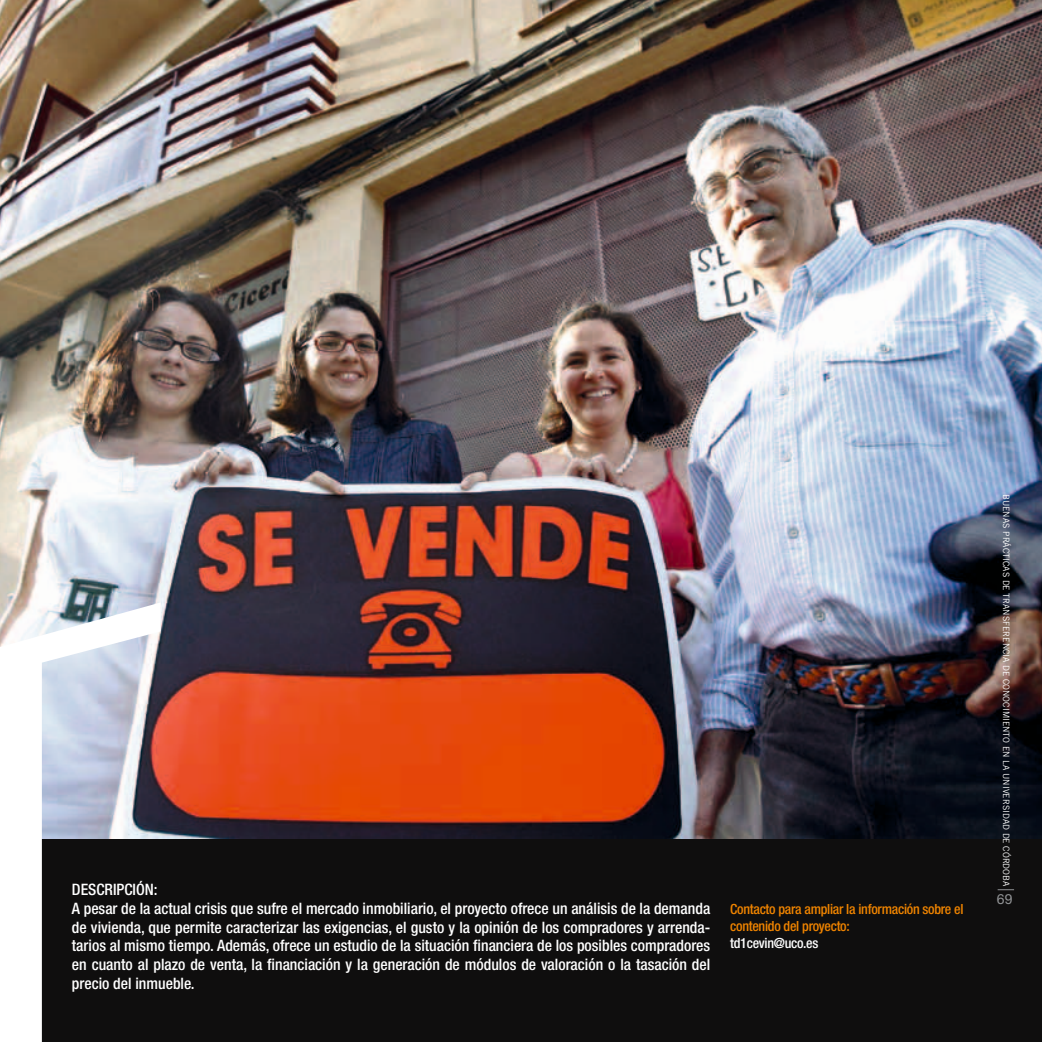
<style>
.page{position:relative;width:1042px;height:1042px;background:#fff}
.page>*{position:absolute;margin:0;border:0;box-sizing:border-box;transform-origin:0 0}
.t1{font:500 condensed 15.75px/18.9px "Helvetica Neue";color:#fff}
.t2{font:500 condensed 14px/16.8px "Helvetica Neue";letter-spacing:-.02em;color:#f08400}
.t3{font:500 condensed 14px "Helvetica Neue";letter-spacing:-.02em;color:#fff}
.t4{font:14px "Helvetica Neue";color:#919395}
.t5{font:8.75px "Trade Gothic LT";color:#fff}
</style>
<div class="page">
<div style="left:0;top:837px;width:1042px;height:205px;background:#0f0e0e"></div>
<img style="left:0;top:0;width:1042px;height:838px">
<svg style="left:0;top:602px;width:161px;height:440px"></svg>
<svg style="left:997px;top:889px;width:17px;height:1px"></svg>
<p class="t1" style="left:72px;top:879px;width:640px">DESCRIPCIÓN:<br>A pesar de la actual crisis que sufre el mercado inmobiliario, el proyecto ofrece un análisis de la demanda de vivienda, que permite caracterizar las exigencias, el gusto y la opinión de los compradores y arrenda&shy;tarios al mismo tiempo. Además, ofrece un estudio de la situación financiera de los posibles compradores en cuanto al plazo de venta, la financiación y la generación de módulos de valoración o la tasación del precio del inmueble.</p>
<p class="t2" style="left:730px;top:901px;width:235px">Contacto para ampliar la información sobre el contenido del proyecto:</p>
<p class="t3" style="left:730px;top:935px;width:90px">td1cevin@uco.es</p>
<p class="t5" style="left:1011px;top:494px;width:394px;rotate:90deg">BU ENAS PRÁCTICAS DE TRANSFERENCIA DE CONOCIMIENTO EN LA UNIVERSIDAD DE CÓRDOBA</p>
<p class="t4" style="left:997px;top:891px;width:17px">69</p>
</div>
